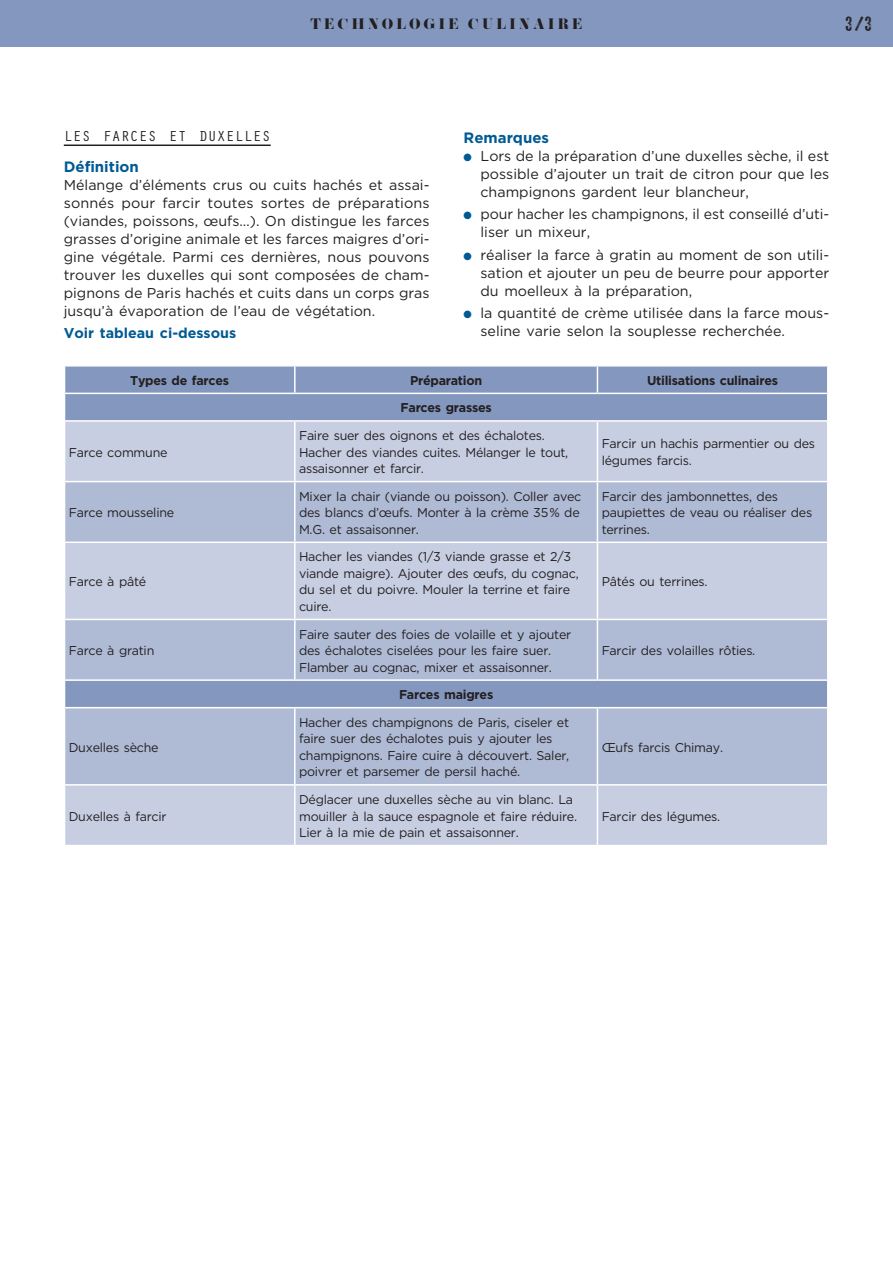
<style>
.page{position:relative;width:893px;height:1263px;background:#fff}
.page>*{position:absolute;margin:0;border:0;box-sizing:border-box;transform-origin:0 0}
.t1{font:21px "Old Press";color:#231f20}
.t2{font:15px "Orator Std";color:#231f20}
.t3{font:700 15px "Gotham";color:#015a94}
.t4{font:14.25px/18px "Gotham";color:#231f20;text-align:justify}
.t5{font:700 14.25px "Gotham";color:#015a94}
.t6{font:13.5px "Pistilli";letter-spacing:.21em;color:#231f20}
.t7{font:12.75px/16.5px "Gotham";letter-spacing:-.02em;color:#231f20}
.t8{font:700 12.75px "Gotham";letter-spacing:-.02em;color:#231f20}
.s1{color:#015a94}
</style>
<div class="page">
<div style="left:0;top:0;width:893px;height:47px;background:#8497be"></div>
<hr style="left:64px;top:145px;width:207px;height:1px;background:#231f20">
<div style="left:65px;top:367px;width:762px;height:53px;background:#8497be"></div>
<div style="left:65px;top:422px;width:762px;height:423px;background:#c7cee2"></div>
<svg style="left:65px;top:482px;width:762px;height:302px;background:#b1bcd6"></svg>
<hr style="left:294px;top:367px;width:2px;height:26px;background:#fff">
<svg style="left:597px;top:367px;width:1px;height:26px"></svg>
<hr style="left:294px;top:422px;width:2px;height:59px;background:#fff">
<hr style="left:597px;top:422px;width:1px;height:59px;background:#fff">
<hr style="left:64px;top:481px;width:231px;height:1px;background:#fff">
<hr style="left:295px;top:481px;width:302px;height:1px;background:#fff">
<hr style="left:294px;top:482px;width:2px;height:59px;background:#fff">
<hr style="left:597px;top:481px;width:231px;height:1px;background:#fff">
<hr style="left:597px;top:482px;width:1px;height:59px;background:#fff">
<hr style="left:64px;top:541px;width:231px;height:2px;background:#fff">
<hr style="left:295px;top:541px;width:302px;height:2px;background:#fff">
<hr style="left:294px;top:543px;width:2px;height:76px;background:#fff">
<hr style="left:597px;top:541px;width:231px;height:2px;background:#fff">
<hr style="left:597px;top:543px;width:1px;height:76px;background:#fff">
<hr style="left:64px;top:619px;width:231px;height:1px;background:#fff">
<hr style="left:295px;top:619px;width:302px;height:1px;background:#fff">
<hr style="left:294px;top:620px;width:2px;height:59px;background:#fff">
<hr style="left:597px;top:619px;width:231px;height:1px;background:#fff">
<hr style="left:597px;top:620px;width:1px;height:59px;background:#fff">
<hr style="left:294px;top:708px;width:2px;height:76px;background:#fff">
<hr style="left:597px;top:708px;width:1px;height:76px;background:#fff">
<hr style="left:64px;top:784px;width:231px;height:2px;background:#fff">
<hr style="left:295px;top:784px;width:302px;height:2px;background:#fff">
<hr style="left:294px;top:786px;width:2px;height:59px;background:#fff">
<hr style="left:597px;top:784px;width:231px;height:2px;background:#fff">
<hr style="left:597px;top:786px;width:1px;height:59px;background:#fff">
<hr style="left:64px;top:393px;width:231px;height:1px;background:#fff">
<hr style="left:295px;top:393px;width:302px;height:1px;background:#fff">
<hr style="left:597px;top:393px;width:231px;height:1px;background:#fff">
<hr style="left:64px;top:679px;width:231px;height:2px;background:#fff">
<hr style="left:295px;top:679px;width:302px;height:2px;background:#fff">
<hr style="left:597px;top:679px;width:231px;height:2px;background:#fff">
<hr style="left:64px;top:707px;width:231px;height:1px;background:#fff">
<hr style="left:295px;top:707px;width:302px;height:1px;background:#fff">
<hr style="left:597px;top:707px;width:231px;height:1px;background:#fff">
<p class="t6" style="left:310px;top:15px;width:273px">TECHNOLOGIE CULINAIRE</p>
<h1 class="t1" style="left:846px;top:12px;width:28px">3/3</h1>
<p class="t2" style="left:64px;top:125px;width:208px">LES FARCES ET DUXELLES</p>
<p class="t3" style="left:64px;top:158px;width:77px">Définition</p>
<p class="t4" style="left:64px;top:175px;width:367px">Mélange d’éléments crus ou cuits hachés et assai&shy;sonnés pour farcir toutes sortes de préparations (viandes, poissons, œufs…). On distingue les farces grasses d’origine animale et les farces maigres d’ori&shy;gine végétale. Parmi ces dernières, nous pouvons trouver les duxelles qui sont composées de cham&shy;pignons de Paris hachés et cuits dans un corps gras jusqu’à évaporation de l’eau de végétation.</p>
<p class="t5" style="left:64px;top:324px;width:174px">Voir tableau ci-dessous</p>
<p class="t3" style="left:463px;top:129px;width:87px">Remarques</p>
<p class="t4" style="left:480px;top:147px;width:350px;text-indent:-17px"><span class="s1">●</span> Lors de la préparation d’une duxelles sèche, il est possible d’ajouter un trait de citron pour que les champignons gardent leur blancheur,</p>
<p class="t4" style="left:480px;top:205px;width:350px;text-indent:-17px"><span class="s1">●</span> pour hacher les champignons, il est conseillé d’uti&shy;liser un mixeur,</p>
<p class="t4" style="left:480px;top:245px;width:350px;text-indent:-17px"><span class="s1">●</span> réaliser la farce à gratin au moment de son utili&shy;sation et ajouter un peu de beurre pour apporter du moelleux à la préparation,</p>
<p class="t4" style="left:480px;top:304px;width:350px;text-indent:-17px"><span class="s1">●</span> la quantité de crème utilisée dans la farce mous&shy;seline varie selon la souplesse recherchée.</p>
<p class="t8" style="left:130px;top:373px;width:100px">Types de farces</p>
<p class="t8" style="left:410px;top:373px;width:74px">Préparation</p>
<p class="t8" style="left:647px;top:373px;width:132px">Utilisations culinaires</p>
<p class="t8" style="left:401px;top:400px;width:93px">Farces grasses</p>
<p class="t7" style="left:69px;top:444px;width:100px">Farce commune</p>
<p class="t7" style="left:299px;top:427px;width:271px">Faire suer des oignons et des échalotes.<br>Hacher des viandes cuites. Mélanger le tout, assaisonner et farcir.</p>
<p class="t7" style="left:602px;top:435px;width:215px">Farcir un hachis parmentier ou des légumes farcis.</p>
<p class="t7" style="left:69px;top:504px;width:107px">Farce mousseline</p>
<p class="t7" style="left:299px;top:488px;width:284px">Mixer la chair (viande ou poisson). Coller avec des blancs d’œufs. Monter à la crème 35% de<br>M.G. et assaisonner.</p>
<p class="t7" style="left:602px;top:488px;width:212px">Farcir des jambonnettes, des paupiettes de veau ou réaliser des terrines.</p>
<p class="t7" style="left:69px;top:573px;width:79px">Farce à pâté</p>
<p class="t7" style="left:299px;top:548px;width:281px">Hacher les viandes (1/3 viande grasse et 2/3 viande maigre). Ajouter des œufs, du cognac, du sel et du poivre. Mouler la terrine et faire cuire.</p>
<p class="t7" style="left:602px;top:573px;width:107px">Pâtés ou terrines.</p>
<p class="t7" style="left:69px;top:642px;width:87px">Farce à gratin</p>
<p class="t7" style="left:299px;top:626px;width:274px">Faire sauter des foies de volaille et y ajouter des échalotes ciselées pour les faire suer.<br>Flamber au cognac, mixer et assaisonner.</p>
<p class="t7" style="left:602px;top:642px;width:155px">Farcir des volailles rôties.</p>
<p class="t8" style="left:399px;top:687px;width:96px">Farces maigres</p>
<p class="t7" style="left:69px;top:739px;width:91px">Duxelles sèche</p>
<p class="t7" style="left:299px;top:714px;width:272px">Hacher des champignons de Paris, ciseler et faire suer des échalotes puis y ajouter les champignons. Faire cuire à découvert. Saler, poivrer et parsemer de persil haché.</p>
<p class="t7" style="left:602px;top:739px;width:123px">Œufs farcis Chimay.</p>
<p class="t7" style="left:69px;top:807px;width:99px">Duxelles à farcir</p>
<p class="t7" style="left:299px;top:791px;width:279px">Déglacer une duxelles sèche au vin blanc. La mouiller à la sauce espagnole et faire réduire.<br>Lier à la mie de pain et assaisonner.</p>
<p class="t7" style="left:602px;top:807px;width:120px">Farcir des légumes.</p>
</div>
